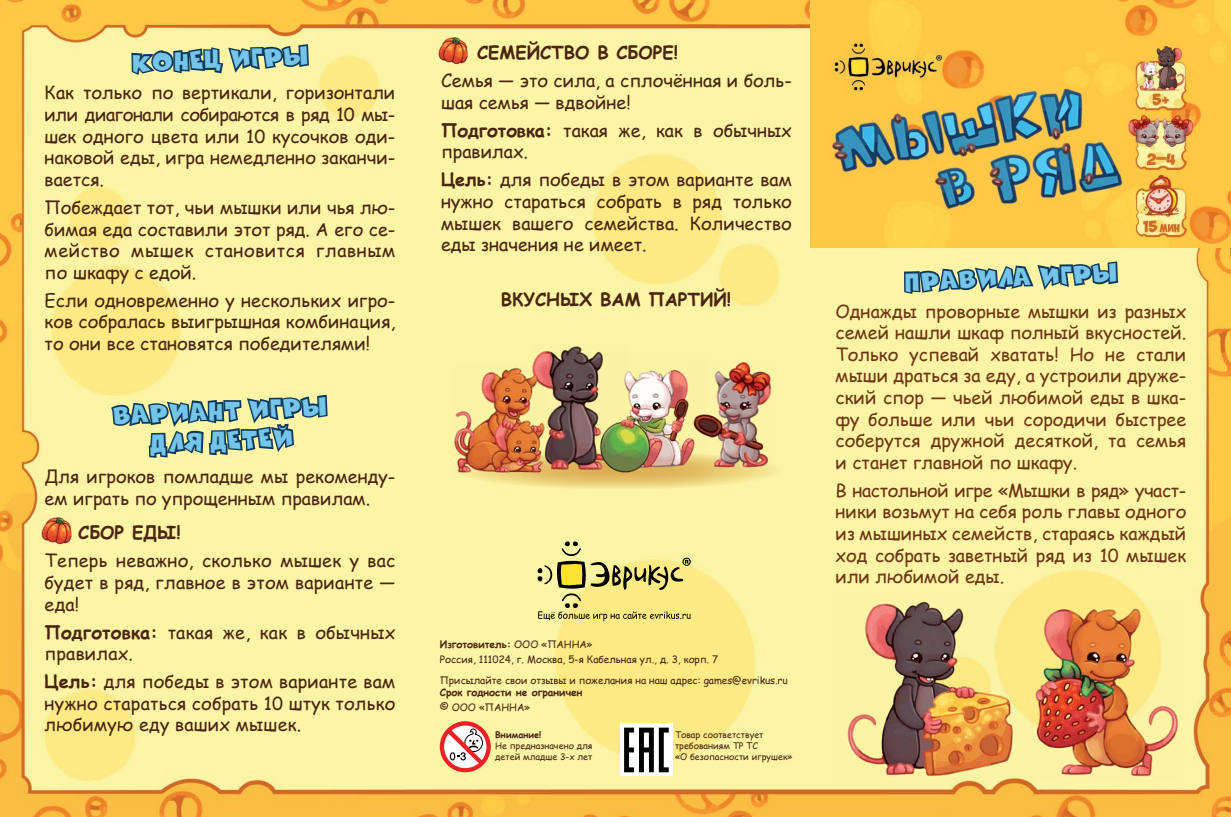
<style>
.page{position:relative;width:1231px;height:817px;background:#fff}
.page>*{position:absolute;margin:0;border:0;box-sizing:border-box;transform-origin:0 0}
.t1{font:24.75px/29.7px "Zubilo Black CTT";color:#74c5e9;text-align:center}
.t2{font:18px/21.6px "Comic Sans MS";color:#4a2512;text-align:justify}
.t3{font:18px/21.6px "Comic Sans MS";color:#6e3615;text-align:justify}
.t4{font:18px/21.6px "Comic Sans MS";color:#6d3516;text-align:justify}
.t5{font:700 18px "Comic Sans MS";color:#4a2512}
.t6{font:10.12px/14.8px "Comic Sans MS";letter-spacing:-.005em;color:#492614}
.t7{font:700 10.12px/14.8px "Comic Sans MS";color:#492614}
.t8{font:9px/11.2px "Comic Sans MS";color:#492614}
.t9{font:700 9px "Comic Sans MS";color:#492614}
.s1{font-weight:700}
.s2{font-weight:400;font-size:11.25px}
.s3{font-weight:400}
</style>
<div class="page">
<img style="left:0;top:0;width:1231px;height:816px">
<svg style="left:452px;top:451px;width:331px;height:38px;background:#efd985"></svg>
<img style="left:810px;top:0;width:421px;height:247px">
<svg style="left:109px;top:393px;width:221px;height:66px;background:#a7b18a"></svg>
<svg style="left:440px;top:721px;width:51px;height:51px"></svg>
<div style="left:620px;top:723px;width:53px;height:53px;background:#fff"></div>
<svg style="left:624px;top:727px;width:45px;height:45px"></svg>
<svg style="left:538px;top:541px;width:153px;height:80px;background:#dbcf7d"></svg>
<img style="left:40px;top:515px;width:33px;height:29px">
<img style="left:436px;top:35px;width:33px;height:29px">
<svg style="left:130px;top:42px;width:181px;height:35px;background:#9ca987"></svg>
<svg style="left:902px;top:256px;width:218px;height:40px;background:#a9b38b"></svg>
<img style="left:706px;top:361px;width:72px;height:116px">
<img style="left:531px;top:343px;width:98px;height:131px">
<img style="left:582px;top:354px;width:124px;height:127px">
<img style="left:1033px;top:599px;width:148px;height:179px">
<img style="left:453px;top:365px;width:93px;height:112px">
<img style="left:834px;top:591px;width:199px;height:192px">
<p class="t5" style="left:477px;top:39px;width:202px">СЕМЕЙСТВО В СБОРЕ!</p>
<p class="t2" style="left:441px;top:69px;width:352px">Семья — это сила, а сплочённая и боль&shy;шая семья — вдвойне!</p>
<p class="t2" style="left:441px;top:119px;width:352px"><span class="s1">Подготовка:</span> такая же, как в обычных правилах.</p>
<p class="t2" style="left:441px;top:168px;width:352px"><span class="s1">Цель:</span> для победы в этом варианте вам нужно стараться собрать в ряд только мышек вашего семейства. Количество еды значения не имеет.</p>
<h1 class="t1" style="left:131px;top:49px;width:178px;rotate:-2deg">КОНЕЦ ИГРЫ</h1>
<p class="t2" style="left:45px;top:81px;width:352px">Как только по вертикали, горизонтали или диагонали собираются в ряд 10 мы&shy;шек одного цвета или 10 кусочков оди&shy;наковой еды, игра немедленно заканчи&shy;вается.</p>
<p class="t2" style="left:45px;top:196px;width:352px">Побеждает тот, чьи мышки или чья лю&shy;бимая еда составили этот ряд. А его се&shy;мейство мышек становится главным по шкафу с едой.</p>
<p class="t2" style="left:45px;top:289px;width:352px">Если одновременно у нескольких игро&shy;ков собралась выигрышная комбинация, то они все становятся победителями!</p>
<p class="t5" style="left:501px;top:286px;width:232px">ВКУСНЫХ ВАМ ПАРТИЙ!</p>
<h1 class="t1" style="left:113px;top:401px;width:215px;rotate:-2deg">ВАРИАНТ ИГРЫ<br>ДЛЯ ДЕТЕЙ</h1>
<p class="t2" style="left:45px;top:465px;width:352px">Для игроков помладше мы рекоменду&shy;ем играть по упрощенным правилам.</p>
<p class="t5" style="left:78px;top:519px;width:104px">СБОР ЕДЫ!</p>
<p class="t2" style="left:45px;top:549px;width:352px">Теперь неважно, сколько мышек у вас будет в ряд, главное в этом варианте — еда!</p>
<p class="t2" style="left:45px;top:620px;width:352px"><span class="s1">Подготовка:</span> такая же, как в обычных правилах.</p>
<p class="t2" style="left:45px;top:670px;width:352px"><span class="s1">Цель:</span> для победы в этом варианте вам нужно стараться собрать 10 штук только любимую еду ваших мышек.</p>
<p class="t6" style="left:440px;top:636px;width:280px"><span class="s1">Изготовитель:</span> ООО «ПАННА»<br>Россия, 111024, г. Москва, 5-я Кабельная ул., д. 3, корп. 7</p>
<p class="t6" style="left:440px;top:672px;width:349px">Присылайте свои отзывы и пожелания на наш адрес: games@evrikus.ru</p>
<p class="t7" style="left:440px;top:684px;width:144px">Срок годности не ограничен <span class="s2">©</span> <span class="s3">ООО «ПАННА»</span></p>
<p class="t9" style="left:495px;top:727px;width:47px">Внимание!</p>
<p class="t8" style="left:495px;top:739px;width:99px">Не предназначено для детей младше 3-х лет</p>
<p class="t8" style="left:675px;top:728px;width:119px">Товар соответствует требованиям ТР ТС<br>«О безопасности игрушек»</p>
<h1 class="t1" style="left:904px;top:267px;width:214px;rotate:-2deg">ПРАВИЛА ИГРЫ</h1>
<p class="t3" style="left:836px;top:299px;width:352px">Однажды проворные мышки из разных семей нашли шкаф полный вкусностей.<br>Только успевай хватать! Но не стали мыши драться за еду, а устроили друже&shy;ский спор — чьей любимой еды в шка&shy;фу больше или чьи сородичи быстрее соберутся дружной десяткой, та семья и станет главной по шкафу.</p>
<p class="t4" style="left:836px;top:479px;width:352px">В настольной игре «Мышки в ряд» участ&shy;ники возьмут на себя роль главы одного из мышиных семейств, стараясь каждый ход собрать заветный ряд из 10 мышек или любимой еды.</p>
</div>
